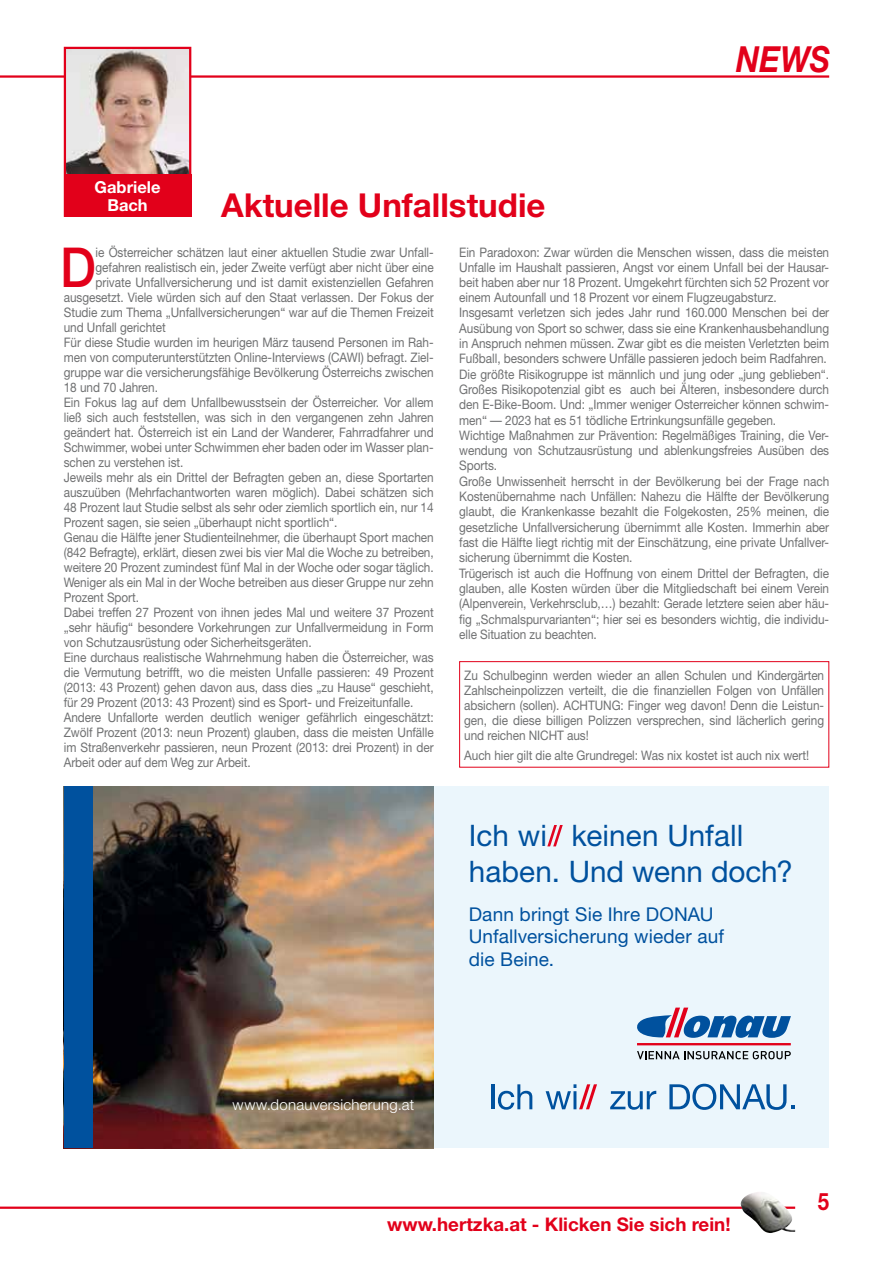
<style>
.page{position:relative;width:893px;height:1263px;background:#fff}
.page>*{position:absolute;margin:0;border:0;box-sizing:border-box;transform-origin:0 0}
.t1{font:500 55.2px "Helvetica Neue";color:#e2001a;scale:.9 1}
.t2{font:italic 700 36px "Helvetica Neue";color:#e2001a;scale:.87 1}
.t3{font:700 33px "Helvetica Neue";color:#e2001a}
.t4{font:29.7px/35.5px "Helvetica Neue LT Pro";color:#00519e}
.t5{font:700 24px "Helvetica Neue";color:#e2001a;scale:.85 1}
.t6{font:19.05px/22.8px "Helvetica Neue LT Pro";letter-spacing:.005em;color:#00519e}
.t7{font:700 18.75px "Helvetica Neue";color:#e2001a}
.t8{font:700 16.5px/18px "Helvetica Neue";color:#fff;text-align:center}
.t9{font:300 15px "Helvetica Neue LT Pro";letter-spacing:.015em;color:#fff}
.t10{font:13.2px/15.3px "Helvetica Neue";letter-spacing:-.005em;color:#707172;scale:.9 1}
</style>
<div class="page">
<hr style="left:0;top:1206px;width:795px;height:3px;background:#e2001a">
<img style="left:741px;top:1192px;width:19px;height:32px">
<hr style="left:0;top:75px;width:829px;height:3px;background:#e2001a">
<div style="left:64px;top:787px;width:765px;height:361px;background:#ebf6fc"></div>
<img style="left:92px;top:787px;width:342px;height:361px">
<svg style="left:547px;top:825px;width:16px;height:21px"></svg>
<svg style="left:637px;top:1007px;width:154px;height:31px"></svg>
<hr style="left:637px;top:1043px;width:154px;height:2px;background:#e2001a">
<svg style="left:637px;top:1051px;width:154px;height:8px"></svg>
<hr style="left:491px;top:1084px;width:3px;height:25px;background:#00519e">
<svg style="left:498px;top:1084px;width:34px;height:26px"></svg>
<svg style="left:610px;top:1091px;width:46px;height:19px"></svg>
<svg style="left:669px;top:1084px;width:125px;height:26px"></svg>
<svg style="left:546px;top:1084px;width:51px;height:25px"></svg>
<div style="left:64px;top:787px;width:28px;height:361px;background:#00519e"></div>
<img style="left:67px;top:50px;width:121px;height:124px">
<div style="left:64px;top:47px;width:127px;height:170px;border:2px solid #e2001a"></div>
<div style="left:64px;top:174px;width:127px;height:43px;background:#e2001a"></div>
<div style="left:459px;top:661px;width:370px;height:106px;border:1px solid #e2001a"></div>
<p class="t8" style="left:95px;top:177px;width:67px">Gabriele<br>Bach</p>
<h3 class="t3" style="left:221px;top:185px;width:326px">Aktuelle Unfallstudie</h3>
<h2 class="t2" style="left:736px;top:37px;width:109px">NEWS</h2>
<h1 class="t1" style="left:60px;top:234px;width:41px">D</h1>
<p class="t10" style="left:96px;top:244px;width:377px">ie Österreicher schätzen laut einer aktuellen Studie zwar Unfall-</p>
<p class="t10" style="left:96px;top:259px;width:377px">gefahren realistisch ein, jeder Zweite verfügt aber nicht über eine</p>
<p class="t10" style="left:96px;top:274px;width:377px">private Unfallversicherung und ist damit existenziellen Gefahren</p>
<p class="t10" style="left:64px;top:289px;width:412px">ausgesetzt. Viele würden sich auf den Staat verlassen. Der Fokus der</p>
<p class="t10" style="left:64px;top:304px;width:413px">Studie zum Thema „Unfallversicherungen“ war auf die Themen Freizeit</p>
<p class="t10" style="left:64px;top:319px;width:115px">und Unfall gerichtet</p>
<p class="t10" style="left:64px;top:334px;width:412px">Für diese Studie wurden im heurigen März tausend Personen im Rah-</p>
<p class="t10" style="left:64px;top:349px;width:413px">men von computerunterstützten Online-Interviews (CAWI) befragt. Ziel-</p>
<p class="t10" style="left:64px;top:364px;width:413px">gruppe war die versicherungsfähige Bevölkerung Österreichs zwischen</p>
<p class="t10" style="left:64px;top:379px;width:106px">18 und 70 Jahren.</p>
<p class="t10" style="left:64px;top:394px;width:413px">Ein Fokus lag auf dem Unfallbewusstsein der Österreicher. Vor allem</p>
<p class="t10" style="left:64px;top:409px;width:413px">ließ sich auch feststellen, was sich in den vergangenen zehn Jahren</p>
<p class="t10" style="left:64px;top:424px;width:413px">geändert hat. Österreich ist ein Land der Wanderer, Fahrradfahrer und</p>
<p class="t10" style="left:64px;top:439px;width:412px">Schwimmer, wobei unter Schwimmen eher baden oder im Wasser plan-</p>
<p class="t10" style="left:64px;top:454px;width:134px">schen zu verstehen ist.</p>
<p class="t10" style="left:64px;top:469px;width:413px">Jeweils mehr als ein Drittel der Befragten geben an, diese Sportarten</p>
<p class="t10" style="left:64px;top:484px;width:413px">auszuüben (Mehrfachantworten waren möglich). Dabei schätzen sich</p>
<p class="t10" style="left:64px;top:499px;width:412px">48 Prozent laut Studie selbst als sehr oder ziemlich sportlich ein, nur 14</p>
<p class="t10" style="left:64px;top:514px;width:306px">Prozent sagen, sie seien „überhaupt nicht sportlich“.</p>
<p class="t10" style="left:64px;top:529px;width:413px">Genau die Hälfte jener Studienteilnehmer, die überhaupt Sport machen</p>
<p class="t10" style="left:64px;top:544px;width:413px">(842 Befragte), erklärt, diesen zwei bis vier Mal die Woche zu betreiben,</p>
<p class="t10" style="left:64px;top:559px;width:413px">weitere 20 Prozent zumindest fünf Mal in der Woche oder sogar täglich.</p>
<p class="t10" style="left:64px;top:574px;width:413px">Weniger als ein Mal in der Woche betreiben aus dieser Gruppe nur zehn</p>
<p class="t10" style="left:64px;top:589px;width:85px">Prozent Sport.</p>
<p class="t10" style="left:64px;top:604px;width:413px">Dabei treffen 27 Prozent von ihnen jedes Mal und weitere 37 Prozent</p>
<p class="t10" style="left:64px;top:619px;width:412px">„sehr häufig“ besondere Vorkehrungen zur Unfallvermeidung in Form</p>
<p class="t10" style="left:64px;top:634px;width:277px">von Schutzausrüstung oder Sicherheitsgeräten.</p>
<p class="t10" style="left:64px;top:649px;width:413px">Eine durchaus realistische Wahrnehmung haben die Österreicher, was</p>
<p class="t10" style="left:64px;top:664px;width:413px">die Vermutung betrifft, wo die meisten Unfalle passieren: 49 Prozent</p>
<p class="t10" style="left:64px;top:679px;width:412px">(2013: 43 Prozent) gehen davon aus, dass dies „zu Hause“ geschieht,</p>
<p class="t10" style="left:64px;top:694px;width:390px">für 29 Prozent (2013: 43 Prozent) sind es Sport- und Freizeitunfalle.</p>
<p class="t10" style="left:64px;top:709px;width:412px">Andere Unfallorte werden deutlich weniger gefährlich eingeschätzt:</p>
<p class="t10" style="left:64px;top:724px;width:413px">Zwölf Prozent (2013: neun Prozent) glauben, dass die meisten Unfälle</p>
<p class="t10" style="left:64px;top:739px;width:412px">im Straßenverkehr passieren, neun Prozent (2013: drei Prozent) in der</p>
<p class="t10" style="left:64px;top:754px;width:209px">Arbeit oder auf dem Weg zur Arbeit.</p>
<p class="t10" style="left:459px;top:245px;width:413px">Ein Paradoxon: Zwar würden die Menschen wissen, dass die meisten Unfalle im Haushalt passieren, Angst vor einem Unfall bei der Hausar&shy;beit haben aber nur 18 Prozent. Umgekehrt fürchten sich 52 Prozent vor einem Autounfall und 18 Prozent vor einem Flugzeugabsturz.<br>Insgesamt verletzen sich jedes Jahr rund 160.000 Menschen bei der Ausübung von Sport so schwer, dass sie eine Krankenhausbehandlung in Anspruch nehmen müssen. Zwar gibt es die meisten Verletzten beim Fußball, besonders schwere Unfälle passieren jedoch beim Radfahren.<br>Die größte Risikogruppe ist männlich und jung oder „jung geblieben“.<br>Großes Risikopotenzial gibt es auch bei Älteren, insbesondere durch den E-Bike-Boom. Und: „Immer weniger Osterreicher können schwim&shy;men“ — 2023 hat es 51 tödliche Ertrinkungsunfälle gegeben.<br>Wichtige Maßnahmen zur Prävention: Regelmäßiges Training, die Ver&shy;wendung von Schutzausrüstung und ablenkungsfreies Ausüben des Sports.<br>Große Unwissenheit herrscht in der Bevölkerung bei der Frage nach Kostenübernahme nach Unfällen: Nahezu die Hälfte der Bevölkerung glaubt, die Krankenkasse bezahlt die Folgekosten, 25% meinen, die gesetzliche Unfallversicherung übernimmt alle Kosten. Immerhin aber fast die Hälfte liegt richtig mit der Einschätzung, eine private Unfallver&shy;sicherung übernimmt die Kosten.<br>Trügerisch ist auch die Hoffnung von einem Drittel der Befragten, die glauben, alle Kosten würden über die Mitgliedschaft bei einem Verein (Alpenverein, Verkehrsclub,…) bezahlt: Gerade letztere seien aber häu&shy;fig „Schmalspurvarianten“; hier sei es besonders wichtig, die individu&shy;elle Situation zu beachten.</p>
<p class="t10" style="left:464px;top:668px;width:401px;text-align:justify">Zu Schulbeginn werden wieder an allen Schulen und Kindergärten Zahlscheinpolizzen verteilt, die die finanziellen Folgen von Unfällen absichern (sollen). ACHTUNG: Finger weg davon! Denn die Leistun&shy;gen, die diese billigen Polizzen versprechen, sind lächerlich gering und reichen NICHT aus!</p>
<p class="t10" style="left:464px;top:747px;width:385px">Auch hier gilt die alte Grundregel: Was nix kostet ist auch nix wert!</p>
<h3 class="t4" style="left:469px;top:817px;width:326px">Ich wi keinen Unfall haben. Und wenn doch?</h3>
<h3 class="t6" style="left:469px;top:902px;width:257px">Dann bringt Sie Ihre DONAU<br>Unfallversicherung wieder auf die Beine.</h3>
<p class="t9" style="left:233px;top:1095px;width:183px">www.donauversicherung.at</p>
<h3 class="t5" style="left:818px;top:1186px;width:15px">5</h3>
<h3 class="t7" style="left:387px;top:1212px;width:345px">www.hertzka.at - Klicken Sie sich rein!</h3>
</div>
